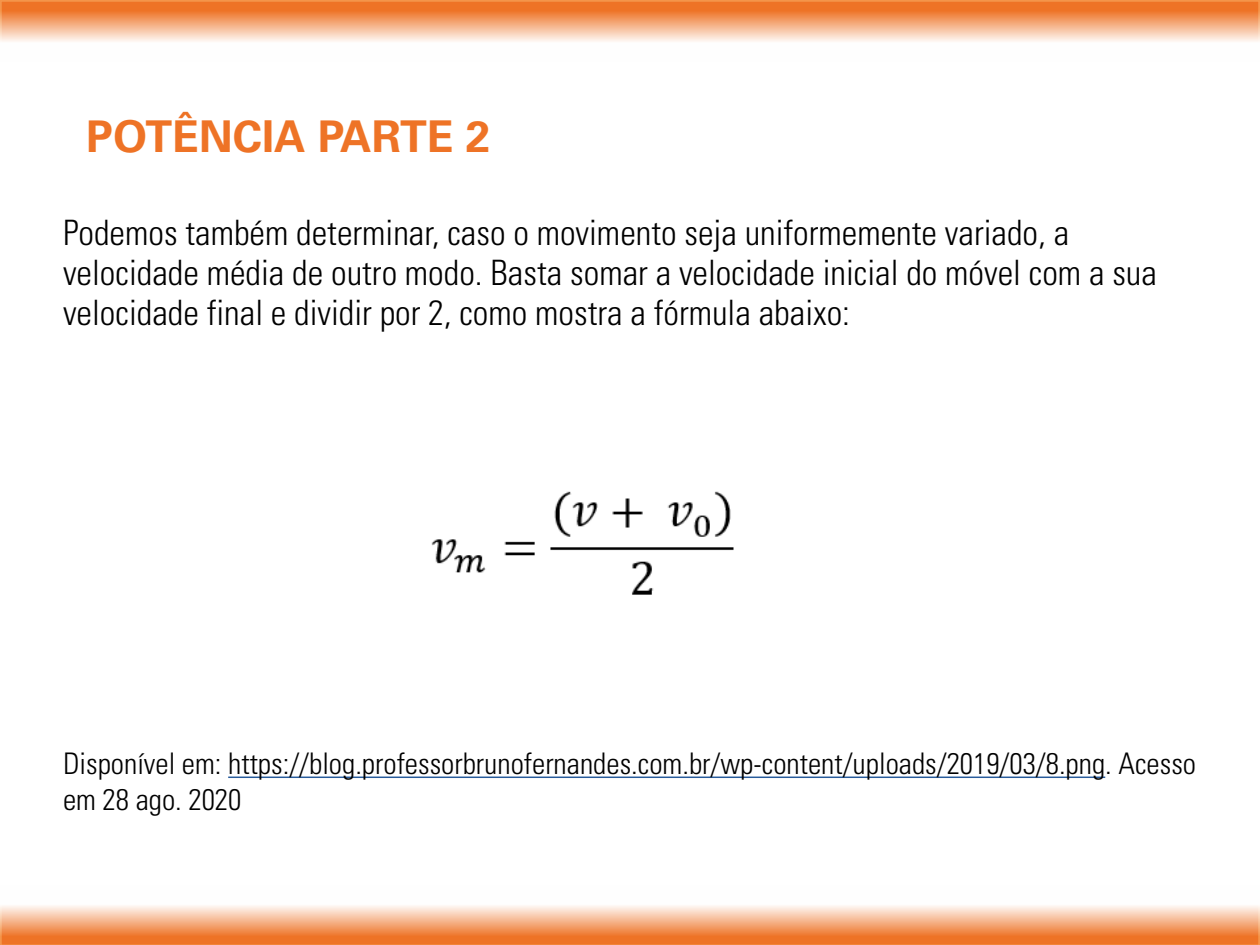
<style>
.page{position:relative;width:1260px;height:945px;background:#fff}
.page>*{position:absolute;margin:0;border:0;box-sizing:border-box;transform-origin:0 0}
.t1{font:700 43.75px "Univers LT Std";color:#ee7326}
.t2{font:300 condensed 35px/40.2px "Univers LT Std";color:#000}
.t3{font:300 condensed 29.75px/35.7px "Univers LT Std";color:#000}
</style>
<div class="page">
<svg style="left:0;top:0;width:1260px;height:42px"></svg>
<svg style="left:0;top:906px;width:1260px;height:39px"></svg>
<hr style="left:228px;top:777px;width:877px;height:1px;background:#275b9b">
<img style="left:431px;top:491px;width:303px;height:104px">
<p class="t1" style="left:86px;top:111px;width:405px">POTÊNCIA PARTE 2</p>
<p class="t2" style="left:63px;top:212px;width:1096px">Podemos também determinar, caso o movimento seja uniformemente variado, a velocidade média de outro modo. Basta somar a velocidade inicial do móvel com a sua velocidade final e dividir por 2, como mostra a fórmula abaixo:</p>
<p class="t3" style="left:63px;top:746px;width:1135px">Disponível em: https://blog.professorbrunofernandes.com.br/wp-content/uploads/2019/03/8.png. Acesso em 28 ago. 2020</p>
</div>
